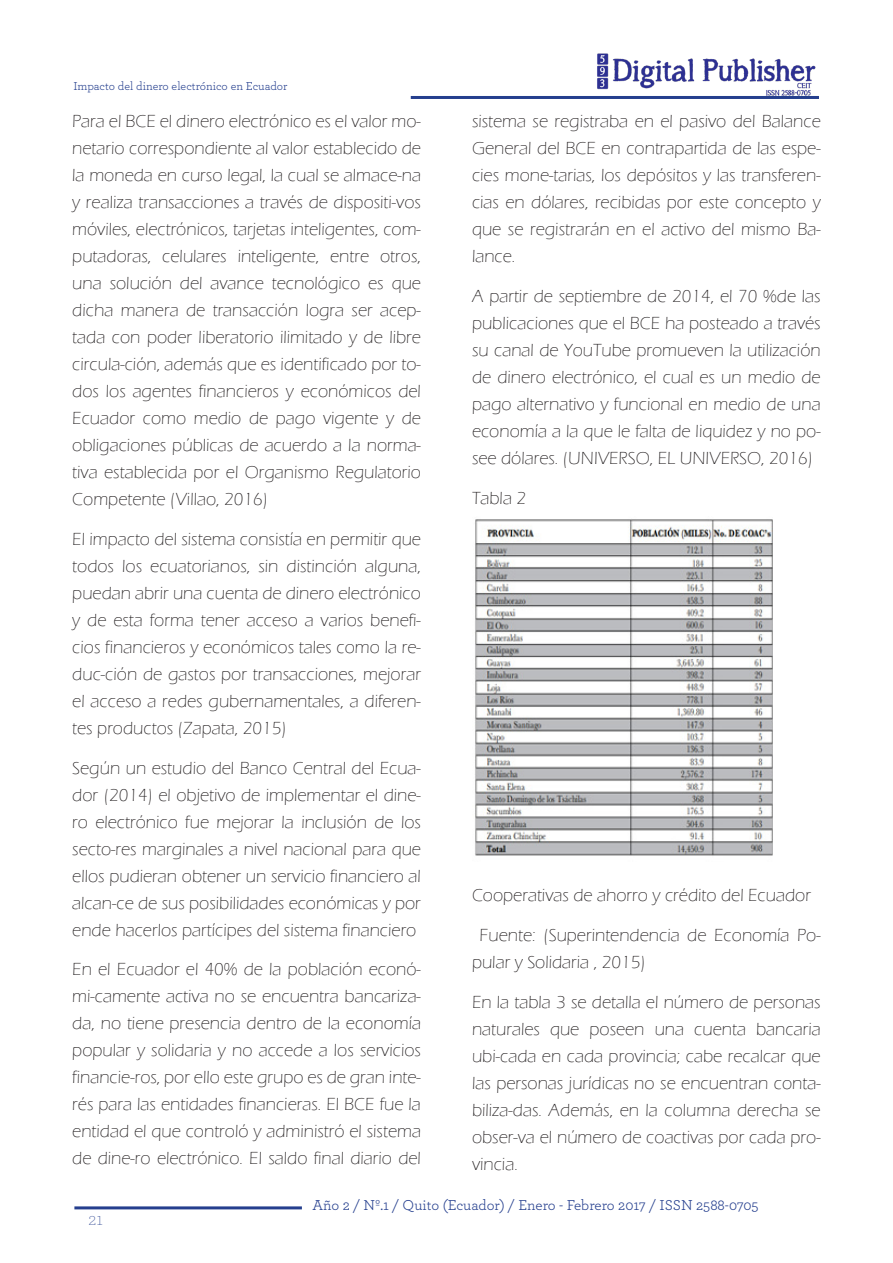
<style>
.page{position:relative;width:893px;height:1263px;background:#fff}
.page>*{position:absolute;margin:0;border:0;box-sizing:border-box;transform-origin:0 0}
.t1{font:300 18px/27px "Eras ITC";color:#231f20;text-align:justify}
.t2{font:200 18px "Archer";color:#253f8e}
.t3{font:15px "Archer";color:#253f8e}
.t4{font:12px "Archer";color:#253f8e}
</style>
<div class="page">
<hr style="left:411px;top:96px;width:408px;height:3px;background:#253f8e">
<img style="left:597px;top:53px;width:219px;height:43px">
<hr style="left:74px;top:1206px;width:228px;height:3px;background:#253f8e">
<img style="left:475px;top:519px;width:297px;height:337px">
<p class="t4" style="left:73px;top:78px;width:216px">Impacto del dinero electrónico en Ecuador</p>
<p class="t1" style="left:72px;top:108px;width:350px">Para el BCE el dinero electrónico es el valor mo&shy;netario correspondiente al valor establecido de la moneda en curso legal, la cual se almace-na y realiza transacciones a través de dispositi-vos móviles, electrónicos, tarjetas inteligentes, com&shy;putadoras, celulares inteligente, entre otros, una solución del avance tecnológico es que dicha manera de transacción logra ser acep&shy;tada con poder liberatorio ilimitado y de libre circula-ción, además que es identificado por to&shy;dos los agentes financieros y económicos del Ecuador como medio de pago vigente y de obligaciones públicas de acuerdo a la norma&shy;tiva establecida por el Organismo Regulatorio Competente (Villao, 2016)</p>
<p class="t1" style="left:72px;top:526px;width:350px">El impacto del sistema consistía en permitir que todos los ecuatorianos, sin distinción alguna, puedan abrir una cuenta de dinero electrónico y de esta forma tener acceso a varios benefi&shy;cios financieros y económicos tales como la re&shy;duc-ción de gastos por transacciones, mejorar el acceso a redes gubernamentales, a diferen&shy;tes productos (Zapata, 2015)</p>
<p class="t1" style="left:72px;top:754px;width:350px">Según un estudio del Banco Central del Ecua&shy;dor (2014) el objetivo de implementar el dine&shy;ro electrónico fue mejorar la inclusión de los secto-res marginales a nivel nacional para que ellos pudieran obtener un servicio financiero al alcan-ce de sus posibilidades económicas y por ende hacerlos partícipes del sistema financiero</p>
<p class="t1" style="left:72px;top:956px;width:350px">En el Ecuador el 40% de la población econó&shy;mi-camente activa no se encuentra bancariza&shy;da, no tiene presencia dentro de la economía popular y solidaria y no accede a los servicios financie-ros, por ello este grupo es de gran inte&shy;rés para las entidades financieras. El BCE fue la entidad el que controló y administró el sistema de dine-ro electrónico. El saldo final diario del</p>
<p class="t1" style="left:472px;top:108px;width:350px">sistema se registraba en el pasivo del Balance General del BCE en contrapartida de las espe&shy;cies mone-tarias, los depósitos y las transferen&shy;cias en dólares, recibidas por este concepto y que se registrarán en el activo del mismo Ba&shy;lance.</p>
<p class="t1" style="left:472px;top:283px;width:350px">A partir de septiembre de 2014, el 70 %de las publicaciones que el BCE ha posteado a través su canal de YouTube promueven la utilización de dinero electrónico, el cual es un medio de pago alternativo y funcional en medio de una economía a la que le falta de liquidez y no po&shy;see dólares. (UNIVERSO, EL UNIVERSO, 2016)</p>
<p class="t1" style="left:472px;top:484px;width:56px">Tabla 2</p>
<p class="t1" style="left:472px;top:882px;width:341px">Cooperativas de ahorro y crédito del Ecuador</p>
<p class="t1" style="left:472px;top:922px;width:350px;text-indent:8px">Fuente: (Superintendencia de Economía Po&shy;pular y Solidaria , 2015)</p>
<p class="t1" style="left:472px;top:988px;width:350px">En la tabla 3 se detalla el número de personas naturales que poseen una cuenta bancaria ubi-cada en cada provincia; cabe recalcar que las personas jurídicas no se encuentran conta&shy;biliza-das. Además, en la columna derecha se obser-va el número de coactivas por cada pro&shy;vincia.</p>
<p class="t2" style="left:88px;top:1208px;width:16px">21</p>
<p class="t3" style="left:313px;top:1195px;width:448px">Año 2 / Nº.1 / Quito (Ecuador) / Enero - Febrero 2017 / ISSN 2588-0705</p>
</div>
